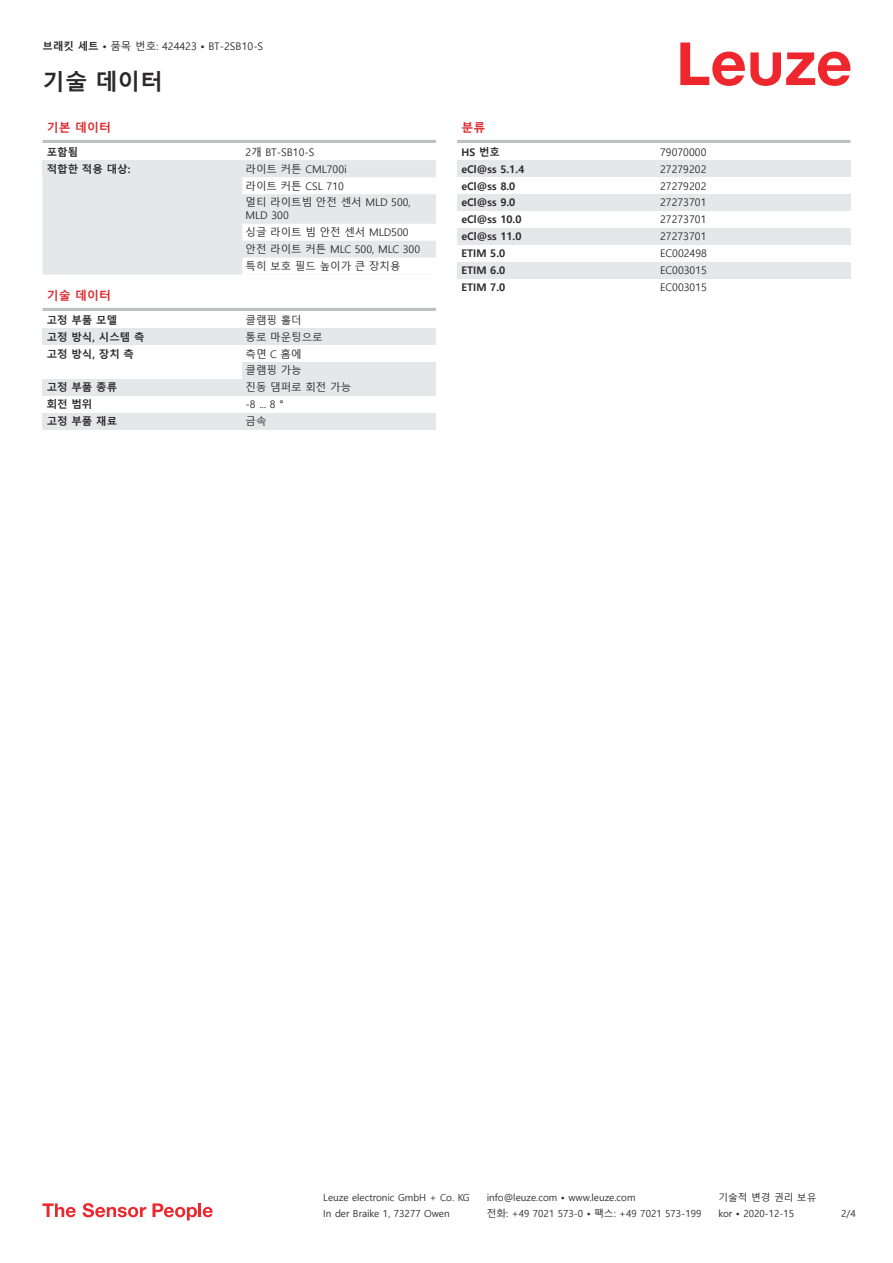
<style>
.page{position:relative;width:893px;height:1263px;background:#fff}
.page>*{position:absolute;margin:0;border:0;box-sizing:border-box;transform-origin:0 0}
.t1{font:700 22.5px "Malgun Gothic";color:#2b292a}
.t2{font:700 12px "Malgun Gothic";color:#db2a30}
.t3{font:10.5px/17px "Malgun Gothic";color:#2b292a}
.t4{font:700 10.5px "Malgun Gothic";color:#2b292a}
.t5{font:9.75px "Malgun Gothic";color:#2b292a}
.s1{font-weight:700}
</style>
<div class="page">
<svg style="left:680px;top:43px;width:170px;height:43px"></svg>
<div style="left:43px;top:177px;width:199px;height:98px;background:#e6e7e9"></div>
<hr style="left:43px;top:140px;width:393px;height:3px;background:#bdbfc1">
<div style="left:43px;top:160px;width:199px;height:17px;background:#e6e7e9"></div>
<svg style="left:242px;top:160px;width:194px;height:98px"></svg>
<hr style="left:43px;top:308px;width:393px;height:3px;background:#bdbfc1">
<div style="left:43px;top:328px;width:199px;height:17px;background:#e6e7e9"></div>
<div style="left:242px;top:328px;width:194px;height:17px;background:#e6e7e9"></div>
<div style="left:242px;top:362px;width:194px;height:17px;background:#e6e7e9"></div>
<div style="left:43px;top:379px;width:199px;height:17px;background:#e6e7e9"></div>
<div style="left:242px;top:379px;width:194px;height:17px;background:#e6e7e9"></div>
<div style="left:43px;top:413px;width:199px;height:17px;background:#e6e7e9"></div>
<div style="left:242px;top:413px;width:194px;height:17px;background:#e6e7e9"></div>
<hr style="left:457px;top:140px;width:393px;height:3px;background:#bdbfc1">
<div style="left:457px;top:160px;width:200px;height:17px;background:#e6e7e9"></div>
<div style="left:657px;top:160px;width:193px;height:17px;background:#e6e7e9"></div>
<div style="left:457px;top:194px;width:200px;height:17px;background:#e6e7e9"></div>
<div style="left:657px;top:194px;width:193px;height:17px;background:#e6e7e9"></div>
<div style="left:457px;top:228px;width:200px;height:17px;background:#e6e7e9"></div>
<div style="left:657px;top:228px;width:193px;height:17px;background:#e6e7e9"></div>
<div style="left:457px;top:262px;width:200px;height:17px;background:#e6e7e9"></div>
<div style="left:657px;top:262px;width:193px;height:17px;background:#e6e7e9"></div>
<svg style="left:43px;top:1203px;width:33px;height:14px"></svg>
<svg style="left:83px;top:1203px;width:63px;height:14px"></svg>
<svg style="left:153px;top:1203px;width:44px;height:17px"></svg>
<hr style="left:198px;top:1203px;width:3px;height:14px;background:#ed272d">
<svg style="left:203px;top:1207px;width:10px;height:10px"></svg>
<p class="t3" style="left:43px;top:38px;width:222px"><span class="s1">브래킷 세트 •</span> 품목 번호: 424423 <span class="s1">•</span> BT-2SB10-S</p>
<h1 class="t1" style="left:43px;top:69px;width:122px">기술 데이터</h1>
<p class="t2" style="left:47px;top:121px;width:66px">기본 데이터</p>
<p class="t4" style="left:47px;top:146px;width:33px">포함됨</p>
<p class="t3" style="left:246px;top:144px;width:70px">2개 BT-SB10-S</p>
<p class="t4" style="left:47px;top:163px;width:85px">적합한 적용 대상:</p>
<p class="t3" style="left:246px;top:161px;width:167px">라이트 커튼 CML700i<br>라이트 커튼 CSL 710<br>멀티 라이트빔 안전 센서 MLD 500,</p>
<p class="t3" style="left:246px;top:207px;width:176px">MLD 300<br>싱글 라이트 빔 안전 센서 MLD500 안전 라이트 커튼 MLC 500, MLC 300 특히 보호 필드 높이가 큰 장치용</p>
<p class="t2" style="left:47px;top:289px;width:66px">기술 데이터</p>
<p class="t4" style="left:47px;top:314px;width:72px">고정 부품 모델</p>
<p class="t3" style="left:246px;top:312px;width:58px">클램핑 홀더</p>
<p class="t4" style="left:47px;top:330px;width:99px">고정 방식, 시스템 측</p>
<p class="t3" style="left:246px;top:328px;width:79px">통로 마운팅으로</p>
<p class="t4" style="left:47px;top:347px;width:89px">고정 방식, 장치 측</p>
<p class="t3" style="left:246px;top:345px;width:58px">측면 C 홈에 클램핑 가능</p>
<p class="t4" style="left:47px;top:381px;width:72px">고정 부품 종류</p>
<p class="t3" style="left:246px;top:379px;width:107px">진동 댐퍼로 회전 가능</p>
<p class="t4" style="left:47px;top:398px;width:47px">회전 범위</p>
<p class="t3" style="left:246px;top:396px;width:39px">-8 ... 8 °</p>
<p class="t4" style="left:47px;top:415px;width:72px">고정 부품 재료</p>
<p class="t3" style="left:246px;top:413px;width:22px">금속</p>
<p class="t2" style="left:461px;top:121px;width:25px">분류</p>
<p class="t4" style="left:461px;top:146px;width:40px">HS 번호</p>
<p class="t3" style="left:660px;top:144px;width:48px">79070000</p>
<p class="t4" style="left:461px;top:163px;width:64px">eCl@ss 5.1.4</p>
<p class="t3" style="left:660px;top:161px;width:48px">27279202</p>
<p class="t4" style="left:461px;top:179px;width:55px">eCl@ss 8.0</p>
<p class="t3" style="left:660px;top:177px;width:48px">27279202</p>
<p class="t4" style="left:461px;top:196px;width:55px">eCl@ss 9.0</p>
<p class="t3" style="left:660px;top:194px;width:48px">27273701</p>
<p class="t4" style="left:461px;top:213px;width:62px">eCl@ss 10.0</p>
<p class="t3" style="left:660px;top:211px;width:48px">27273701</p>
<p class="t4" style="left:461px;top:230px;width:62px">eCl@ss 11.0</p>
<p class="t3" style="left:660px;top:228px;width:48px">27273701</p>
<p class="t4" style="left:461px;top:247px;width:45px">ETIM 5.0</p>
<p class="t3" style="left:660px;top:245px;width:48px">EC002498</p>
<p class="t4" style="left:461px;top:264px;width:45px">ETIM 6.0</p>
<p class="t3" style="left:660px;top:262px;width:48px">EC003015</p>
<p class="t4" style="left:461px;top:281px;width:45px">ETIM 7.0</p>
<p class="t3" style="left:660px;top:279px;width:48px">EC003015</p>
<p class="t5" style="left:323px;top:1192px;width:148px">Leuze electronic GmbH + Co. KG</p>
<p class="t5" style="left:487px;top:1192px;width:150px">info@leuze.com • www.leuze.com</p>
<p class="t5" style="left:718px;top:1192px;width:100px">기술적 변경 권리 보유</p>
<p class="t5" style="left:323px;top:1208px;width:128px">In der Braike 1, 73277 Owen</p>
<p class="t5" style="left:487px;top:1208px;width:216px">전화: +49 7021 573-0 • 팩스: +49 7021 573-199</p>
<p class="t5" style="left:718px;top:1208px;width:77px">kor • 2020-12-15</p>
<p class="t5" style="left:841px;top:1208px;width:16px">2 /4</p>
</div>
